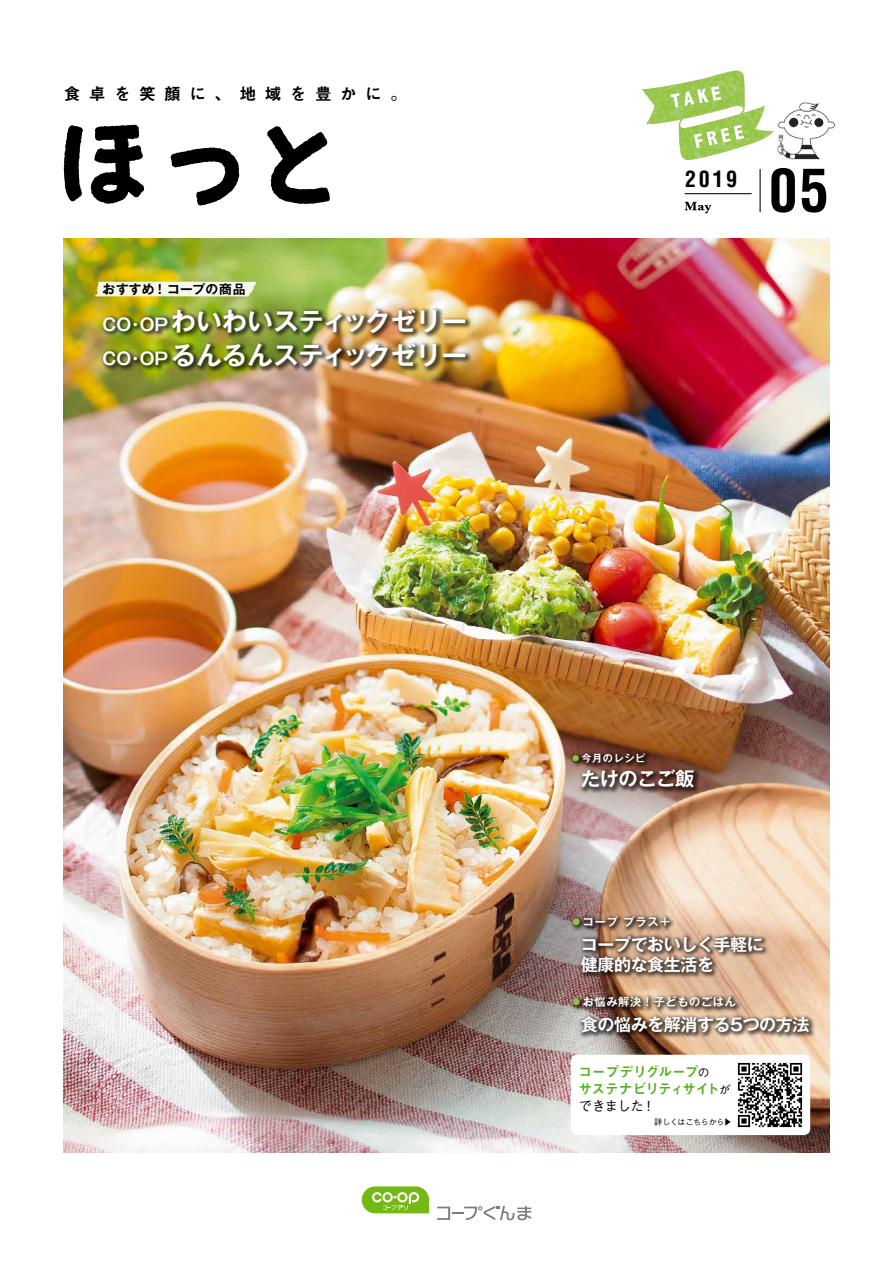
<style>
.page{position:relative;width:893px;height:1263px;background:#fff}
.page>*{position:absolute;margin:0;border:0;box-sizing:border-box;transform-origin:0 0}
.t1{font:700 condensed 58.2px "Helvetica LT Std";color:#000}
.t2{font:700 25.5px "Gothic MB101 Pr 6 N De";color:#fff}
.t3{font:700 condensed 22.05px "Helvetica LT Std";color:#000}
.t4{font:700 19.35px "Gothic MB101 Pr 6 N De";letter-spacing:-.025em;color:#fff}
.t5{font:700 16.95px/20.2px "Gothic MB101 Pr 6 N De";letter-spacing:-.025em;color:#fff}
.t6{font:16.8px "Midashi Go Pr 6 N MB31";letter-spacing:.5em;color:#000}
.t7{font:13.8px/17px "Midashi Go Pr 6 N MB31";letter-spacing:-.05em;color:#55b022}
.t8{font:500 13.8px "Gothic BBB Pr 6 N";letter-spacing:-.07em;color:#000}
.t9{font:700 12.75px "Gothic MB101 Pr 6 N De";letter-spacing:.02em;color:#000}
.t10{font:700 11.1px "Gothic MB101 Pr 6 N De";letter-spacing:.06em;color:#fff}
.t11{font:700 10.05px "Gothic MB101 Pr 6 N De";letter-spacing:.06em;color:#fff}
.t12{font:500 8.1px "Gothic BBB Pr 6 N";letter-spacing:-.105em;color:#000;scale:1.05 1}
.s1{font-size:16.95px}
.s2{color:#91c338}
.s3{font-family:"Gothic BBB Pr 6 N";font-weight:500;font-size:11.7px;color:#000}
</style>
<div class="page">
<img style="left:64px;top:238px;width:765px;height:914px">
<hr style="left:685px;top:193px;width:66px;height:1px;background:#000">
<hr style="left:760px;top:169px;width:1px;height:43px;background:#000">
<svg style="left:685px;top:202px;width:26px;height:11px"></svg>
<img style="left:777px;top:102px;width:59px;height:58px">
<svg style="left:95px;top:281px;width:161px;height:16px;background:#eeefd2"></svg>
<div style="left:101px;top:306px;width:371px;height:68px;background:#000;opacity:.6"></div>
<div style="left:579px;top:766px;width:122px;height:28px;background:#000;opacity:.6"></div>
<div style="left:570px;top:750px;width:82px;height:20px;background:#000;opacity:.6"></div>
<div style="left:577px;top:932px;width:192px;height:47px;background:#000;opacity:.6"></div>
<div style="left:569px;top:913px;width:107px;height:20px;background:#000;opacity:.6"></div>
<div style="left:569px;top:993px;width:172px;height:20px;background:#000;opacity:.6"></div>
<div style="left:578px;top:1013px;width:237px;height:26px;background:#000;opacity:.6"></div>
<div style="left:571px;top:1055px;width:239px;height:80px;background:#fff;border-radius:6px"></div>
<img style="left:737px;top:1062px;width:66px;height:66px">
<svg style="left:64px;top:125px;width:19px;height:76px"></svg>
<svg style="left:170px;top:148px;width:69px;height:58px"></svg>
<svg style="left:267px;top:126px;width:63px;height:78px"></svg>
<svg style="left:91px;top:125px;width:53px;height:79px"></svg>
<img style="left:642px;top:71px;width:132px;height:89px">
<svg style="left:437px;top:1206px;width:94px;height:14px"></svg>
<svg style="left:362px;top:1186px;width:67px;height:27px;background:#91c745"></svg>
<p class="t6" style="left:64px;top:80px;width:144px">食卓を笑顔に</p>
<p class="t6" style="left:215px;top:80px;width:18px">、</p>
<p class="t6" style="left:240px;top:80px;width:144px">地域を豊かに</p>
<p class="t6" style="left:390px;top:80px;width:18px">。</p>
<p class="t9" style="left:103px;top:278px;width:145px">おすすめ！コープの商品</p>
<h2 class="t2" style="left:140px;top:300px;width:329px"><span class="s1">OP</span>わいわいスティックゼリー</h2>
<p class="t5" style="left:103px;top:313px;width:39px">CO･</p>
<h2 class="t2" style="left:140px;top:334px;width:329px"><span class="s1">OP</span>るんるんスティックゼリー</h2>
<p class="t5" style="left:103px;top:347px;width:39px">CO･</p>
<h3 class="t3" style="left:685px;top:165px;width:54px">2019</h3>
<h1 class="t1" style="left:769px;top:154px;width:62px">05</h1>
<p class="t11" style="left:571px;top:749px;width:76px"><span class="s2">⃝</span>今月のレシピ</p>
<p class="t4" style="left:581px;top:763px;width:115px">たけのこご飯</p>
<p class="t10" style="left:571px;top:912px;width:49px"><span class="s2">⃝</span>コープ</p>
<p class="t10" style="left:623px;top:912px;width:49px">プラス＋</p>
<p class="t5" style="left:581px;top:933px;width:184px">コープでおいしく手軽に健康的な食生活を</p>
<p class="t10" style="left:571px;top:993px;width:166px"><span class="s2">⃝</span>お悩み解決！子どものごはん</p>
<p class="t5" style="left:581px;top:1014px;width:230px">食の悩みを解消する5つの方法</p>
<p class="t7" style="left:579px;top:1063px;width:154px">コープデリグループ<span class="s3">の<br></span>サステナビリティサイト<span class="s3">が</span></p>
<p class="t8" style="left:642px;top:1095px;width:15px">!</p>
<p class="t8" style="left:579px;top:1095px;width:67px">できました</p>
<p class="t12" style="left:723px;top:1115px;width:10px">︎▶</p>
<p class="t12" style="left:654px;top:1115px;width:68px">詳しくはこちらから</p>
</div>
